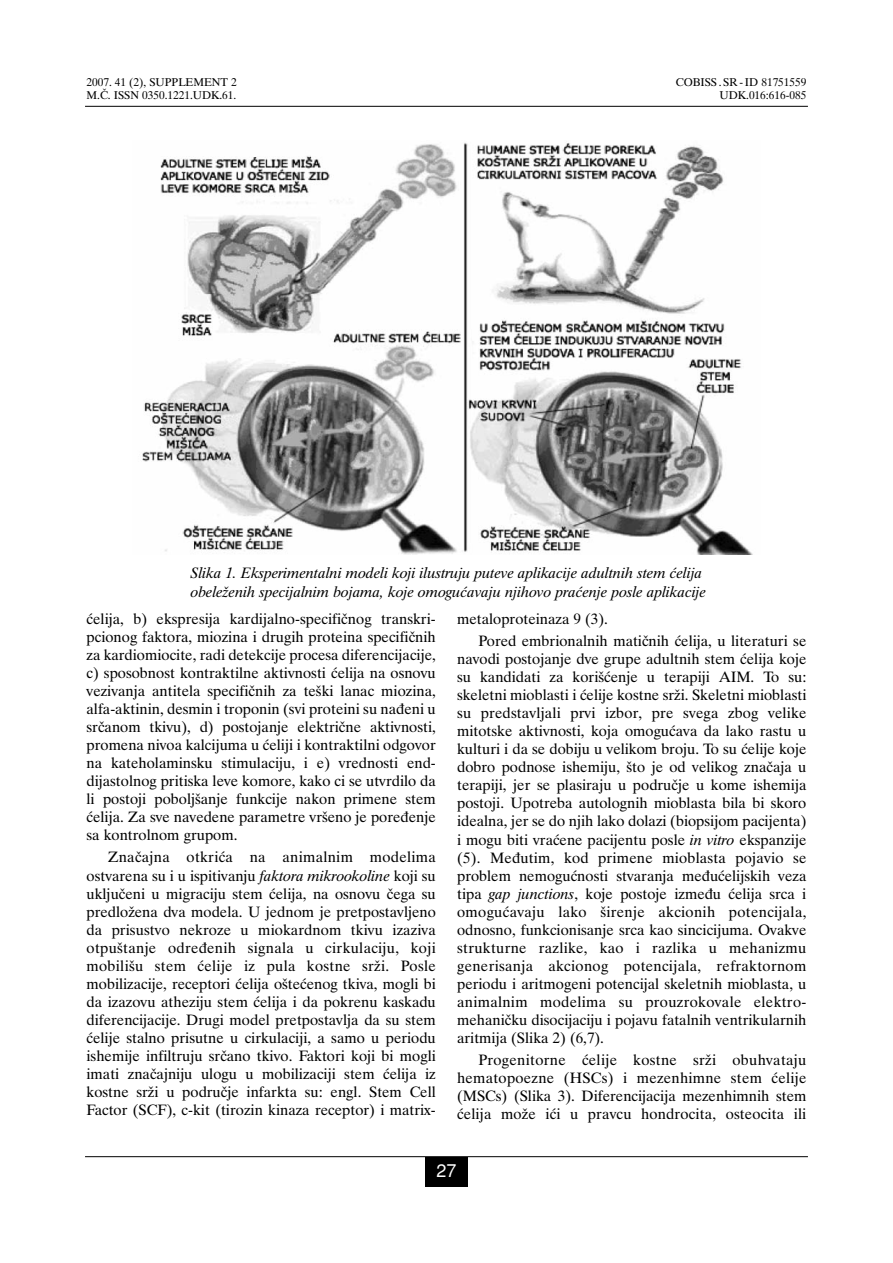
<style>
.page{position:relative;width:893px;height:1263px;background:#fff}
.page>*{position:absolute;margin:0;border:0;box-sizing:border-box;transform-origin:0 0}
.t1{font:18px "Helvetica Plain";color:#fff}
.t2{font:15px/18px "Dutch";color:#000;text-align:justify}
.t3{font:italic 15px/19.2px "Dutch";color:#000}
.t4{font:11.25px/13.5px "Dutch";color:#000;text-align:right}
.s1{font-style:italic}
</style>
<div class="page">
<div style="left:425px;top:1157px;width:43px;height:29px;background:#000"></div>
<hr style="left:85px;top:106px;width:723px;height:1px;background:#000">
<hr style="left:85px;top:1156px;width:723px;height:1px;background:#000">
<img style="left:142px;top:142px;width:611px;height:412px">
<p class="t4" style="left:87px;top:75px;width:152px;text-align:left">2007. 41 (2), SUPPLEMENT 2<br>M.^. ISSN 0350.1221.UDK.61.</p>
<p class="t4" style="left:676px;top:75px;width:132px">COBISS . SR - ID 81751559<br>UDK.016:616-085</p>
<p class="t3" style="left:190px;top:563px;width:517px">Slika 1. Eksperimentalni modeli koji ilustruju puteve aplikacije adultnih stem }elija obele`enih specijalnim bojama, koje omogu}avaju njihovo pra}enje posle aplikacije</p>
<p class="t2" style="left:87px;top:610px;width:351px">}elija, b) ekspresija kardijalno-specifi~nog transkri&shy;pcionog faktora, miozina i drugih proteina specifi~nih za kardiomiocite, radi detekcije procesa diferencijacije, c) sposobnost kontraktilne aktivnosti }elija na osnovu vezivanja antitela specifi~nih za te{ki lanac miozina, alfa-aktinin, desmin i troponin (svi proteini su na|eni u sr~anom tkivu), d) postojanje elektri~ne aktivnosti, promena nivoa kalcijuma u }eliji i kontraktilni odgovor na kateholaminsku stimulaciju, i e) vrednosti end&shy;dijastolnog pritiska leve komore, kako ci se utvrdilo da li postoji pobolj{anje funkcije nakon primene stem }elija. Za sve navedene parametre vr{eno je pore|enje sa kontrolnom grupom.</p>
<p class="t2" style="left:87px;top:848px;width:351px;text-indent:21px">Zna~ajna otkri}a na animalnim modelima ostvarena su i u ispitivanju <span class="s1">faktora mikrookoline</span> koji su uklju~eni u migraciju stem }elija, na osnovu ~ega su predlo`ena dva modela. U jednom je pretpostavljeno da prisustvo nekroze u miokardnom tkivu izaziva otpu{tanje odre|enih signala u cirkulaciju, koji mobili{u stem }elije iz pula kostne sr`i. Posle mobilizacije, receptori }elija o{te}enog tkiva, mogli bi da izazovu atheziju stem }elija i da pokrenu kaskadu diferencijacije. Drugi model pretpostavlja da su stem }elije stalno prisutne u cirkulaciji, a samo u periodu ishemije infiltruju sr~ano tkivo. Faktori koji bi mogli imati zna~ajniju ulogu u mobilizaciji stem }elija iz kostne sr`i u podru~je infarkta su: engl. Stem Cell Factor (SCF), c-kit (tirozin kinaza receptor) i matrix-</p>
<p class="t2" style="left:478px;top:608px;width:330px;line-height:22.2px;text-indent:-21px">metaloproteinaza 9 (3).<br>Pored embrionalnih mati~nih }elija, u literaturi se</p>
<p class="t2" style="left:457px;top:650px;width:351px">navodi postojanje dve grupe adultnih stem }elija koje su kandidati za kori{}enje u terapiji AIM. To su: skeletni mioblasti i }elije kostne sr`i. Skeletni mioblasti su predstavljali prvi izbor, pre svega zbog velike mitotske aktivnosti, koja omogu}ava da lako rastu u kulturi i da se dobiju u velikom broju. To su }elije koje dobro podnose ishemiju, {to je od velikog zna~aja u terapiji, jer se plasiraju u podru~je u kome ishemija postoji. Upotreba autolognih mioblasta bila bi skoro idealna, jer se do njih lako dolazi (biopsijom pacijenta) i mogu biti vra}ene pacijentu posle <span class="s1">in vitro</span> ekspanzije (5). Me|utim, kod primene mioblasta pojavio se problem nemogu}nosti stvaranja me|u}elijskih veza tipa <span class="s1">gap junctions</span>, koje postoje izme|u }elija srca i omogu}avaju lako {irenje akcionih potencijala, odnosno, funkcionisanje srca kao sincicijuma. Ovakve strukturne razlike, kao i razlika u mehanizmu generisanja akcionog potencijala, refraktornom periodu i aritmogeni potencijal skeletnih mioblasta, u animalnim modelima su prouzrokovale elektro&shy;mehani~ku disocijaciju i pojavu fatalnih ventrikularnih aritmija (Slika 2) (6,7).</p>
<p class="t2" style="left:457px;top:1051px;width:351px;text-indent:21px">Progenitorne }elije kostne sr`i obuhvataju hematopoezne (HSCs) i mezenhimne stem }elije (MSCs) (Slika 3). Diferencijacija mezenhimnih stem }elija mo`e i}i u pravcu hondrocita, osteocita ili</p>
<p class="t1" style="left:436px;top:1159px;width:22px">27</p>
</div>
